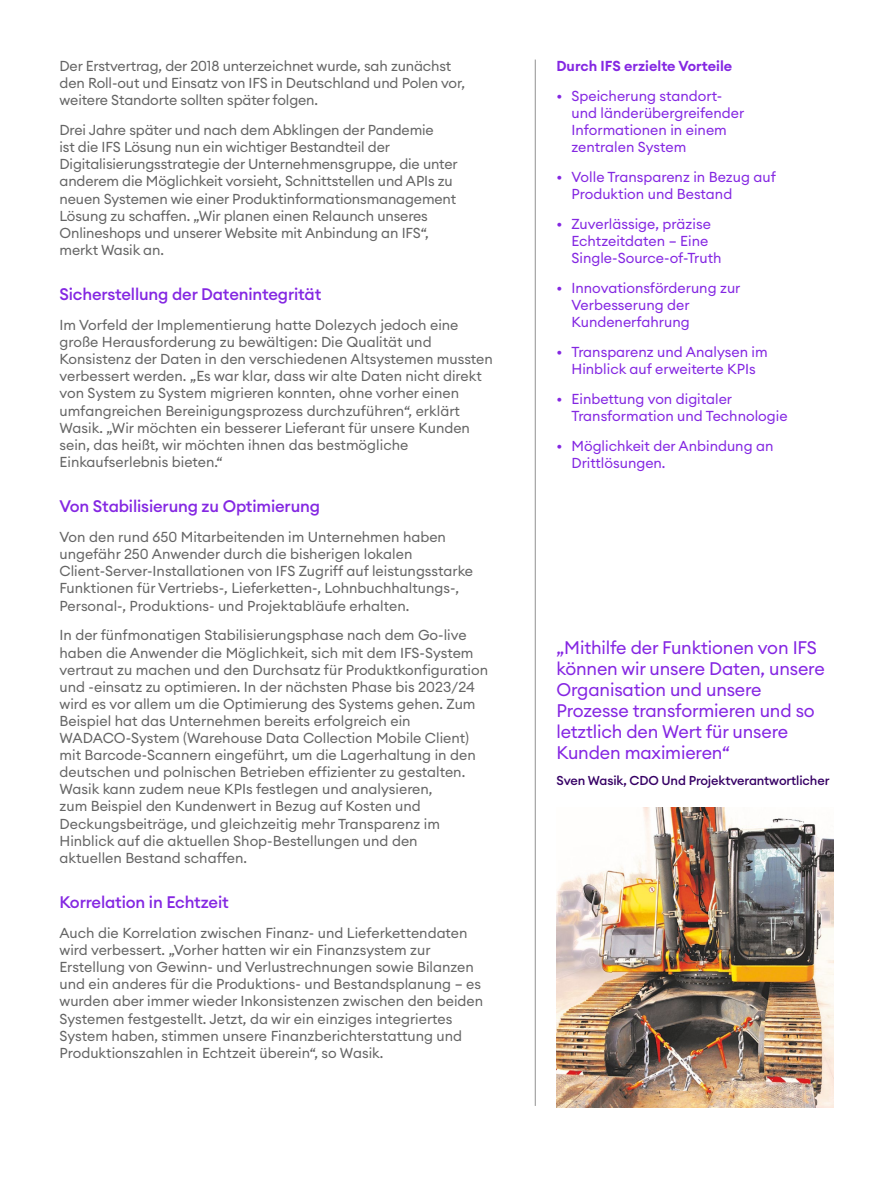
<style>
.page{position:relative;width:893px;height:1191px;background:#fff}
.page>*{position:absolute;margin:0;border:0;box-sizing:border-box;transform-origin:0 0}
.t1{font:18px/21px "Euclid Circular A";letter-spacing:-.01em;color:#8526e3}
.t2{font:500 16.5px "Euclid Circular A";letter-spacing:-.01em;color:#8427e2}
.t3{font:14.25px/17.1px "Euclid Circular A";color:#656565}
.t4{font:14.25px/17.1px "Euclid Circular A";color:#8427e2}
.t5{font:600 14.25px "Euclid Circular A";color:#8427e2}
.t6{font:500 12.75px "Euclid Circular A";letter-spacing:-.01em;color:#360065}
</style>
<div class="page">
<hr style="left:535px;top:60px;width:1px;height:1046px;background:#919191">
<img style="left:556px;top:807px;width:277px;height:300px">
<p class="t3" style="left:60px;top:57px;width:407px">Der Erstvertrag, der 2018 unterzeichnet wurde, sah zunächst den Roll-out und Einsatz von IFS in Deutschland und Polen vor, weitere Standorte sollten später folgen.</p>
<p class="t3" style="left:60px;top:121px;width:400px">Drei Jahre später und nach dem Abklingen der Pandemie<br>ist die IFS Lösung nun ein wichtiger Bestandteil der Digitalisierungsstrategie der Unternehmensgruppe, die unter anderem die Möglichkeit vorsieht, Schnittstellen und APIs zu neuen Systemen wie einer Produktinformationsmanagement Lösung zu schaffen. „Wir planen einen Relaunch unseres Onlineshops und unserer Website mit Anbindung an IFS“, merkt Wasik an.</p>
<p class="t2" style="left:60px;top:284px;width:263px">Sicherstellung der Datenintegrität</p>
<p class="t3" style="left:60px;top:316px;width:435px">Im Vorfeld der Implementierung hatte Dolezych jedoch eine große Herausforderung zu bewältigen: Die Qualität und Konsistenz der Daten in den verschiedenen Altsystemen mussten verbessert werden. „Es war klar, dass wir alte Daten nicht direkt von System zu System migrieren konnten, ohne vorher einen umfangreichen Bereinigungsprozess durchzuführen“, erklärt Wasik. „Wir möchten ein besserer Lieferant für unsere Kunden sein, das heißt, wir möchten ihnen das bestmögliche Einkaufserlebnis bieten.“</p>
<p class="t2" style="left:60px;top:496px;width:262px">Von Stabilisierung zu Optimierung</p>
<p class="t3" style="left:60px;top:528px;width:415px">Von den rund 650 Mitarbeitenden im Unternehmen haben ungefähr 250 Anwender durch die bisherigen lokalen Client-Server-Installationen von IFS Zugriff auf leistungsstarke Funktionen für Vertriebs-, Lieferketten-, Lohnbuchhaltungs-, Personal-, Produktions- und Projektabläufe erhalten.</p>
<p class="t3" style="left:60px;top:626px;width:430px">In der fünfmonatigen Stabilisierungsphase nach dem Go-live haben die Anwender die Möglichkeit, sich mit dem IFS-System vertraut zu machen und den Durchsatz für Produktkonfiguration und -einsatz zu optimieren. In der nächsten Phase bis 2023/24 wird es vor allem um die Optimierung des Systems gehen. Zum Beispiel hat das Unternehmen bereits erfolgreich ein WADACO-System (Warehouse Data Collection Mobile Client) mit Barcode-Scannern eingeführt, um die Lagerhaltung in den deutschen und polnischen Betrieben effizienter zu gestalten.<br>Wasik kann zudem neue KPIs festlegen und analysieren,<br>zum Beispiel den Kundenwert in Bezug auf Kosten und Deckungsbeiträge, und gleichzeitig mehr Transparenz im Hinblick auf die aktuellen Shop-Bestellungen und den<br>aktuellen Bestand schaffen.</p>
<p class="t2" style="left:60px;top:891px;width:171px">Korrelation in Echtzeit</p>
<p class="t3" style="left:60px;top:924px;width:425px">Auch die Korrelation zwischen Finanz- und Lieferkettendaten wird verbessert. „Vorher hatten wir ein Finanzsystem zur Erstellung von Gewinn- und Verlustrechnungen sowie Bilanzen und ein anderes für die Produktions- und Bestandsplanung – es wurden aber immer wieder Inkonsistenzen zwischen den beiden Systemen festgestellt. Jetzt, da wir ein einziges integriertes System haben, stimmen unsere Finanzberichterstattung und Produktionszahlen in Echtzeit überein“, so Wasik.</p>
<p class="t5" style="left:556px;top:57px;width:177px">Durch IFS erzielte Vorteile</p>
<p class="t4" style="left:571px;top:87px;width:174px;text-indent:-15px">• Speicherung standort&shy;und länderübergreifender<br>Informationen in einem zentralen System</p>
<p class="t4" style="left:571px;top:168px;width:206px;text-indent:-15px">• Volle Transparenz in Bezug auf<br>Produktion und Bestand</p>
<p class="t4" style="left:571px;top:215px;width:151px;text-indent:-15px">• Zuverlässige, präzise<br>Echtzeitdaten – Eine<br>Single-Source-of-Truth</p>
<p class="t4" style="left:571px;top:279px;width:170px;text-indent:-15px">• Innovationsförderung zur<br>Verbesserung der<br>Kundenerfahrung</p>
<p class="t4" style="left:556px;top:343px;width:213px;text-align:center">• Transparenz und Analysen im<br>Hinblick auf erweiterte KPIs</p>
<p class="t4" style="left:571px;top:390px;width:218px;text-indent:-15px">• Einbettung von digitaler<br>Transformation und Technologie</p>
<p class="t4" style="left:571px;top:437px;width:203px;text-indent:-15px">• Möglichkeit der Anbindung an<br>Drittlösungen.</p>
<p class="t1" style="left:556px;top:637px;width:270px">„Mithilfe der Funktionen von IFS können wir unsere Daten, unsere<br>Organisation und unsere<br>Prozesse transformieren und so letztlich den Wert für unsere<br>Kunden maximieren“</p>
<p class="t6" style="left:556px;top:772px;width:275px">Sven Wasik, CDO Und Projektverantwortlicher</p>
</div>
